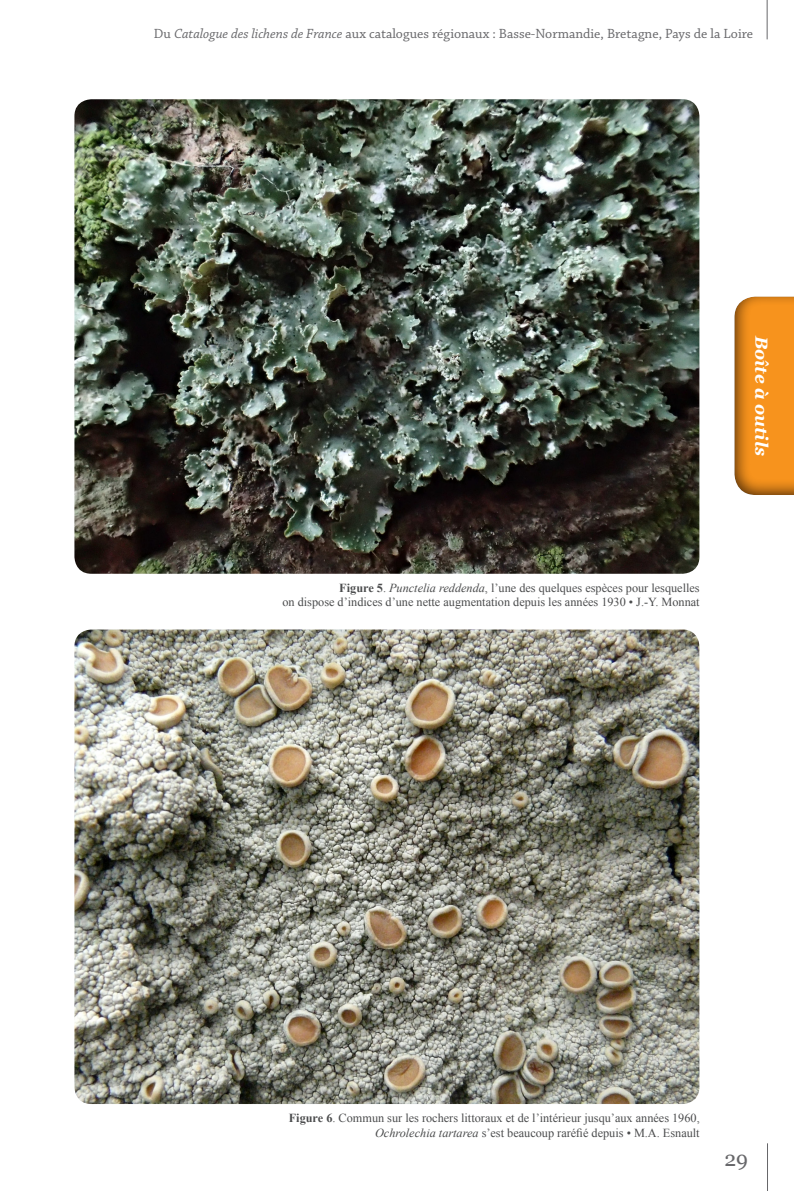
<style>
.page{position:relative;width:794px;height:1191px;background:#fff}
.page>*{position:absolute;margin:0;border:0;box-sizing:border-box;transform-origin:0 0}
.t1{font:21px "Georgia";color:#67676a}
.t2{font:italic 700 17.5px "Georgia";color:#fff}
.t3{font:14px "Chaparral Pro";color:#67676a}
.t4{font:12.25px "Times New Roman";color:#4b4c4d}
.s1{font-style:italic}
.s2{font-weight:700}
</style>
<div class="page">
<hr style="left:767px;top:1143px;width:1px;height:48px;background:#67676a">
<hr style="left:766px;top:0;width:1px;height:39px;background:#67676a">
<div style="left:732px;top:294px;width:62px;height:203px;background:#231f20;opacity:.75"></div>
<img style="left:74px;top:99px;width:625px;height:475px">
<img style="left:74px;top:629px;width:625px;height:475px">
<p class="t3" style="left:154px;top:26px;width:601px">Du <span class="s1">Catalogue des lichens de France</span> aux catalogues régionaux : Basse-Normandie, Bretagne, Pays de la Loire</p>
<p class="t4" style="left:339px;top:579px;width:362px"><span class="s2">Figure 5</span>. <span class="s1">Punctelia reddenda</span>, l’une des quelques espèces pour lesquelles</p>
<p class="t4" style="left:282px;top:594px;width:419px">on dispose d’indices d’une nette augmentation depuis les années 1930 • J.-Y. Monnat</p>
<h2 class="t2" style="left:773px;top:335px;width:122px;rotate:90deg">Boîte à outils</h2>
<p class="t4" style="left:289px;top:1109px;width:412px"><span class="s2">Figure 6</span>. Commun sur les rochers littoraux et de l’intérieur jusqu’aux années 1960,</p>
<p class="t4" style="left:375px;top:1124px;width:326px"><span class="s1">Ochrolechia tartarea</span> s’est beaucoup raréfié depuis • M.A. Esnault</p>
<h1 class="t1" style="left:724px;top:1146px;width:25px">29</h1>
</div>
